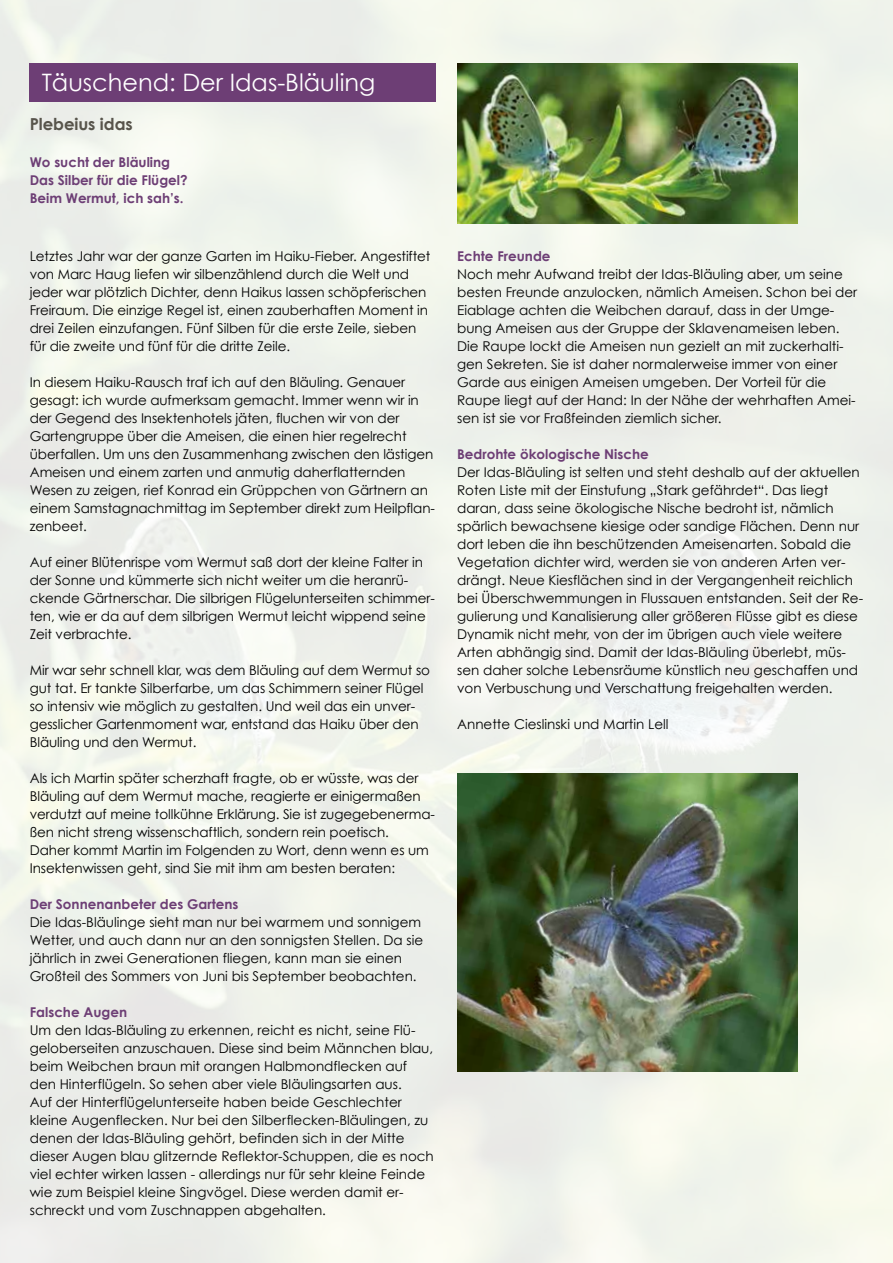
<style>
.page{position:relative;width:893px;height:1263px;background:#fff}
.page>*{position:absolute;margin:0;border:0;box-sizing:border-box;transform-origin:0 0}
.t1{font:24px "Century Gothic";color:#fff}
.t2{font:700 16.5px "Century Gothic";letter-spacing:-.005em;color:#57544b}
.t3{font:13.5px/18px "Century Gothic";color:#000}
.t4{font:700 13.5px/18px "Century Gothic";color:#6d3e75}
</style>
<div class="page">
<img style="left:0;top:0;width:893px;height:1263px">
<div style="left:30px;top:64px;width:406px;height:38px;background:#6d3e75"></div>
<img style="left:457px;top:774px;width:340px;height:297px">
<img style="left:457px;top:64px;width:340px;height:159px">
<h1 class="t1" style="left:42px;top:68px;width:335px">Täuschend: Der Idas-Bläuling</h1>
<p class="t2" style="left:30px;top:113px;width:104px">Plebeius idas</p>
<p class="t4" style="left:30px;top:153px;width:159px">Wo sucht der Bläuling<br>Das Silber für die Flügel?<br>Beim Wermut, ich sah’s.</p>
<p class="t3" style="left:30px;top:247px;width:402px">Letztes Jahr war der ganze Garten im Haiku-Fieber. Angestiftet von Marc Haug liefen wir silbenzählend durch die Welt und jeder war plötzlich Dichter, denn Haikus lassen schöpferischen Freiraum. Die einzige Regel ist, einen zauberhaften Moment in drei Zeilen einzufangen. Fünf Silben für die erste Zeile, sieben für die zweite und fünf für die dritte Zeile.</p>
<p class="t3" style="left:30px;top:373px;width:407px">In diesem Haiku-Rausch traf ich auf den Bläuling. Genauer gesagt: ich wurde aufmerksam gemacht. Immer wenn wir in der Gegend des Insektenhotels jäten, fluchen wir von der Gartengruppe über die Ameisen, die einen hier regelrecht überfallen. Um uns den Zusammenhang zwischen den lästigen Ameisen und einem zarten und anmutig daherflatternden Wesen zu zeigen, rief Konrad ein Grüppchen von Gärtnern an einem Samstagnachmittag im September direkt zum Heilpflan&shy;zenbeet.</p>
<p class="t3" style="left:30px;top:553px;width:407px">Auf einer Blütenrispe vom Wermut saß dort der kleine Falter in der Sonne und kümmerte sich nicht weiter um die heranrü&shy;ckende Gärtnerschar. Die silbrigen Flügelunterseiten schimmer&shy;ten, wie er da auf dem silbrigen Wermut leicht wippend seine Zeit verbrachte.</p>
<p class="t3" style="left:30px;top:661px;width:402px">Mir war sehr schnell klar, was dem Bläuling auf dem Wermut so gut tat. Er tankte Silberfarbe, um das Schimmern seiner Flügel so intensiv wie möglich zu gestalten. Und weil das ein unver&shy;gesslicher Gartenmoment war, entstand das Haiku über den Bläuling und den Wermut.</p>
<p class="t3" style="left:30px;top:769px;width:407px">Als ich Martin später scherzhaft fragte, ob er wüsste, was der Bläuling auf dem Wermut mache, reagierte er einigermaßen verdutzt auf meine tollkühne Erklärung. Sie ist zugegebenerma&shy;ßen nicht streng wissenschaftlich, sondern rein poetisch.<br>Daher kommt Martin im Folgenden zu Wort, denn wenn es um Insektenwissen geht, sind Sie mit ihm am besten beraten:</p>
<p class="t4" style="left:30px;top:895px;width:210px">Der Sonnenanbeter des Gartens</p>
<p class="t3" style="left:30px;top:913px;width:395px">Die Idas-Bläulinge sieht man nur bei warmem und sonnigem Wetter, und auch dann nur an den sonnigsten Stellen. Da sie jährlich in zwei Generationen fliegen, kann man sie einen Großteil des Sommers von Juni bis September beobachten.</p>
<p class="t4" style="left:30px;top:1003px;width:99px">Falsche Augen</p>
<p class="t3" style="left:30px;top:1021px;width:406px">Um den Idas-Bläuling zu erkennen, reicht es nicht, seine Flü&shy;geloberseiten anzuschauen. Diese sind beim Männchen blau, beim Weibchen braun mit orangen Halbmondflecken auf den Hinterflügeln. So sehen aber viele Bläulingsarten aus.<br>Auf der Hinterflügelunterseite haben beide Geschlechter kleine Augenflecken. Nur bei den Silberflecken-Bläulingen, zu denen der Idas-Bläuling gehört, befinden sich in der Mitte dieser Augen blau glitzernde Reflektor-Schuppen, die es noch viel echter wirken lassen - allerdings nur für sehr kleine Feinde wie zum Beispiel kleine Singvögel. Diese werden damit er&shy;schreckt und vom Zuschnappen abgehalten.</p>
<p class="t4" style="left:457px;top:247px;width:95px">Echte Freunde</p>
<p class="t3" style="left:457px;top:265px;width:402px">Noch mehr Aufwand treibt der Idas-Bläuling aber, um seine besten Freunde anzulocken, nämlich Ameisen. Schon bei der Eiablage achten die Weibchen darauf, dass in der Umge&shy;bung Ameisen aus der Gruppe der Sklavenameisen leben.<br>Die Raupe lockt die Ameisen nun gezielt an mit zuckerhalti&shy;gen Sekreten. Sie ist daher normalerweise immer von einer Garde aus einigen Ameisen umgeben. Der Vorteil für die Raupe liegt auf der Hand: In der Nähe der wehrhaften Amei&shy;sen ist sie vor Fraßfeinden ziemlich sicher.</p>
<p class="t4" style="left:457px;top:445px;width:193px">Bedrohte ökologische Nische</p>
<p class="t3" style="left:457px;top:463px;width:408px">Der Idas-Bläuling ist selten und steht deshalb auf der aktuellen Roten Liste mit der Einstufung „Stark gefährdet“. Das liegt daran, dass seine ökologische Nische bedroht ist, nämlich spärlich bewachsene kiesige oder sandige Flächen. Denn nur dort leben die ihn beschützenden Ameisenarten. Sobald die Vegetation dichter wird, werden sie von anderen Arten ver&shy;drängt. Neue Kiesflächen sind in der Vergangenheit reichlich bei Überschwemmungen in Flussauen entstanden. Seit der Re&shy;gulierung und Kanalisierung aller größeren Flüsse gibt es diese Dynamik nicht mehr, von der im übrigen auch viele weitere Arten abhängig sind. Damit der Idas-Bläuling überlebt, müs&shy;sen daher solche Lebensräume künstlich neu geschaffen und von Verbuschung und Verschattung freigehalten werden.</p>
<p class="t3" style="left:457px;top:715px;width:213px">Annette Cieslinski und Martin Lell</p>
</div>
